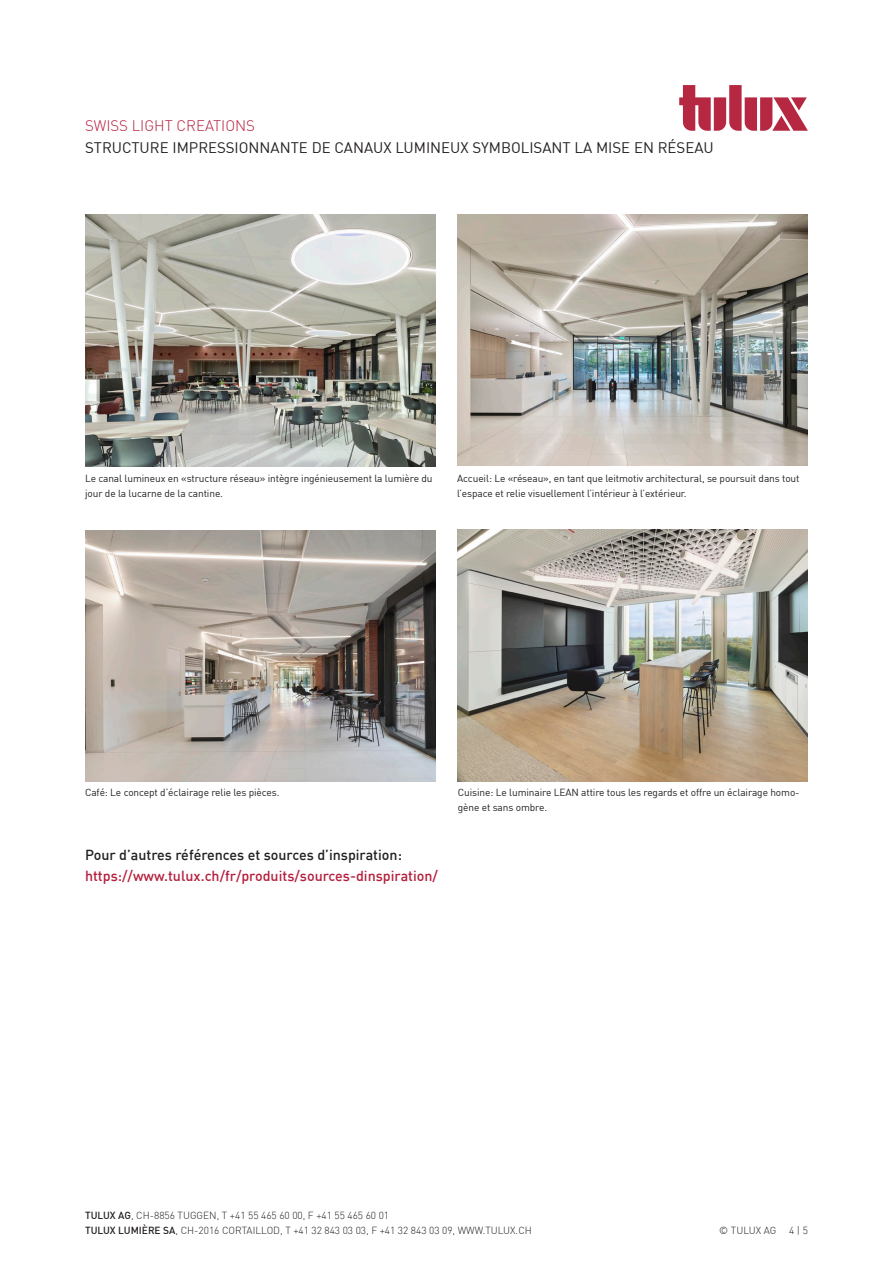
<style>
.page{position:relative;width:893px;height:1263px;background:#fff}
.page>*{position:absolute;margin:0;border:0;box-sizing:border-box;transform-origin:0 0}
.Titel{font:15px "DIN";color:#231f20}
.t1{font:300 15px "DIN";color:#b51e3c}
.Zwischentitel{font:500 14.25px "DIN";color:#b51e3c}
.Zwischentitel-2{font:500 14.25px "DIN";color:#231f20}
.Lauftext{font:10.2px/15px "DIN";letter-spacing:-.01em;color:#231f20}
.t2{font:300 10.2px/15px "DIN";color:#231f20}
.s1{font-weight:500}
</style>
<div class="page">
<svg style="left:679px;top:85px;width:129px;height:46px"></svg>
<img style="left:457px;top:215px;width:351px;height:250px">
<img style="left:85px;top:215px;width:351px;height:251px">
<img style="left:457px;top:530px;width:351px;height:252px">
<img style="left:85px;top:530px;width:351px;height:252px">
<h1 class="t1" style="left:85px;top:116px;width:172px">SWISS LIGHT CREATIONS</h1>
<p class="Titel" style="left:85px;top:138px;width:630px">STRUCTURE IMPRESSIONNANTE DE CANAUX LUMINEUX SYMBOLISANT LA MISE EN RÉSEAU</p>
<p class="Lauftext" style="left:85px;top:471px;width:349px">Le canal lumineux en «structure réseau» intègre ingénieusement la lumière du jour de la lucarne de la cantine.</p>
<p class="Lauftext" style="left:457px;top:471px;width:344px">Accueil: Le «réseau», en tant que leitmotiv architectural, se poursuit dans tout l’espace et relie visuellement l’intérieur à l’extérieur.</p>
<p class="Lauftext" style="left:85px;top:785px;width:196px">Café: Le concept d’éclairage relie les pièces.</p>
<p class="Lauftext" style="left:458px;top:785px;width:343px">Cuisine: Le luminaire LEAN attire tous les regards et offre un éclairage homo&shy;gène et sans ombre.</p>
<p class="Zwischentitel-2" style="left:85px;top:845px;width:318px">Pour d’autres références et sources d’inspiration:</p>
<p class="Zwischentitel" style="left:85px;top:866px;width:354px">https://www.tulux.ch/fr/produits/sources-dinspiration/</p>
<p class="t2" style="left:85px;top:1208px;width:448px"><span class="s1">TULUX AG</span>, CH-8856 TUGGEN, T +41 55 465 60 00, F +41 55 465 60 01<br><span class="s1">TULUX LUMIÈRE SA</span>, CH-2016 CORTAILLOD, T +41 32 843 03 03, F +41 32 843 03 09, WWW.TULUX.CH</p>
<p class="t2" style="left:719px;top:1223px;width:58px">© TULUX AG</p>
<p class="t2" style="left:789px;top:1223px;width:20px">4 | 5</p>
</div>
